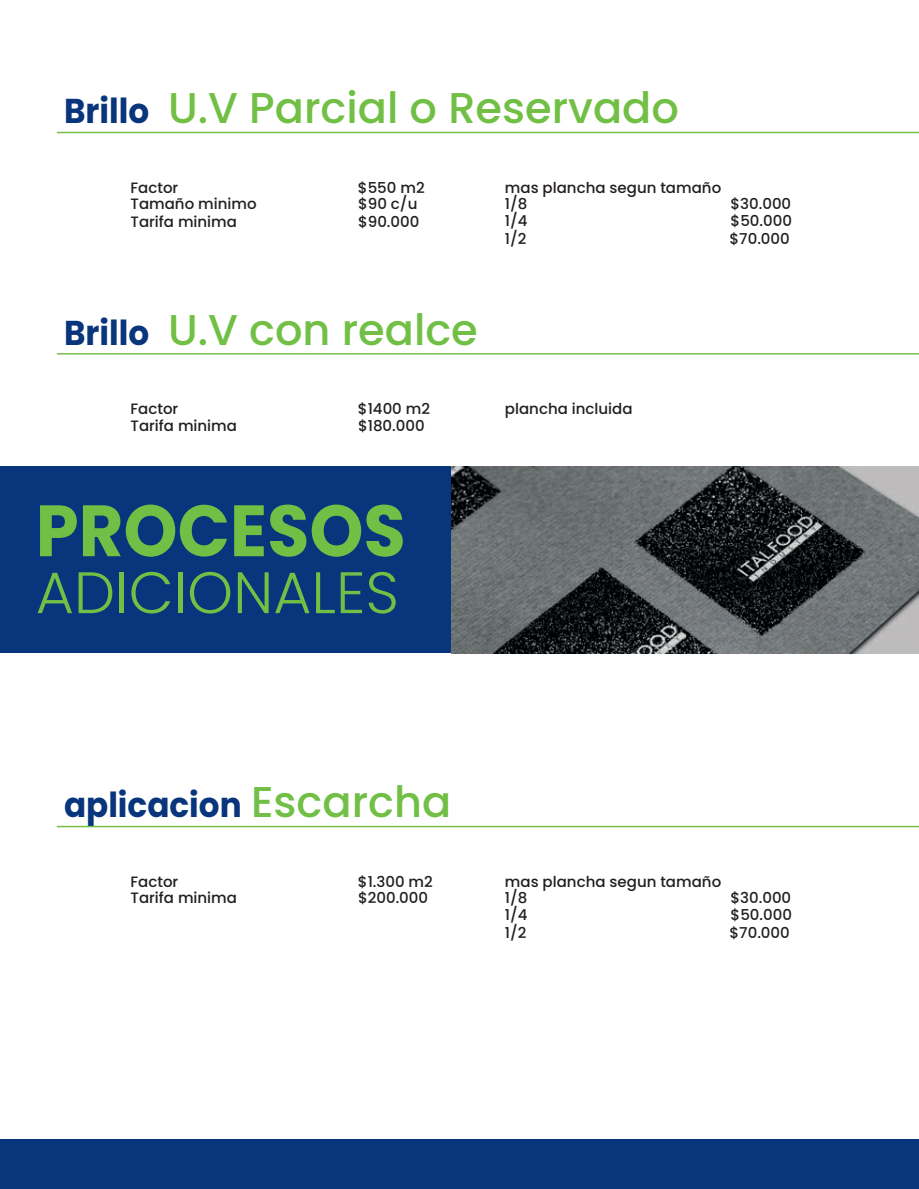
<style>
.page{position:relative;width:919px;height:1189px;background:#fff}
.page>*{position:absolute;margin:0;border:0;box-sizing:border-box;transform-origin:0 0}
.t1{font:700 72.6px "Poppins";color:#71bf44;scale:.95 1}
.t2{font:300 58.5px "Poppins";color:#71bf44}
.t3{font:500 43.05px "Poppins";color:#71bf44}
.t4{font:700 34.5px "Poppins";color:#08357c;scale:.95 1}
.t5{font:500 15px "Poppins";color:#231f20}
.s1{font-weight:700;font-size:34.5px;color:#08357c}
.s2{font-weight:500;font-size:43.05px;color:#71bf44}
</style>
<div class="page">
<div style="left:0;top:1139px;width:918px;height:49px;background:#08357c"></div>
<div style="left:0;top:466px;width:918px;height:187px;background:#08357c"></div>
<hr style="left:57px;top:132px;width:861px;height:1px;background:#71bf44">
<hr style="left:57px;top:825px;width:861px;height:2px;background:#71bf44">
<hr style="left:57px;top:353px;width:861px;height:1px;background:#71bf44">
<img style="left:451px;top:466px;width:467px;height:187px">
<h3 class="t3" style="left:64px;top:83px;width:616px"><span class="s1">Brillo</span> U.V Parcial o Reservado</h3>
<p class="t5" style="left:130px;top:179px;width:49px">Factor</p>
<p class="t5" style="left:358px;top:179px;width:68px">$550 m2</p>
<p class="t5" style="left:505px;top:179px;width:218px">mas plancha segun tamaño</p>
<p class="t5" style="left:130px;top:195px;width:127px">Tamaño minimo</p>
<p class="t5" style="left:358px;top:195px;width:61px">$90 c/u</p>
<p class="t5" style="left:505px;top:195px;width:24px">1/8</p>
<p class="t5" style="left:730px;top:195px;width:62px">$30.000</p>
<p class="t5" style="left:130px;top:213px;width:108px">Tarifa minima</p>
<p class="t5" style="left:358px;top:213px;width:63px">$90.000</p>
<p class="t5" style="left:505px;top:212px;width:24px">1/4</p>
<p class="t5" style="left:730px;top:212px;width:63px">$50.000</p>
<p class="t5" style="left:505px;top:230px;width:23px">1/2</p>
<p class="t5" style="left:729px;top:230px;width:62px">$70.000</p>
<h3 class="t4" style="left:64px;top:312px;width:91px">Brillo</h3>
<h3 class="t3" style="left:168px;top:304px;width:311px">U.V con realce</h3>
<p class="t5" style="left:130px;top:400px;width:49px">Factor</p>
<p class="t5" style="left:358px;top:400px;width:74px">$1400 m2</p>
<p class="t5" style="left:130px;top:416px;width:108px">Tarifa minima</p>
<p class="t5" style="left:358px;top:416px;width:68px">$180.000</p>
<h1 class="t1" style="left:36px;top:488px;width:391px">PROCESOS</h1>
<h2 class="t2" style="left:36px;top:558px;width:364px">ADICIONALES</h2>
<p class="t5" style="left:505px;top:400px;width:129px">plancha incluida</p>
<h3 class="t4" style="left:64px;top:785px;width:409px">aplicacion <span class="s2">Escarcha</span></h3>
<p class="t5" style="left:130px;top:872px;width:49px">Factor</p>
<p class="t5" style="left:358px;top:872px;width:76px">$1.300 m2</p>
<p class="t5" style="left:505px;top:872px;width:218px">mas plancha segun tamaño</p>
<p class="t5" style="left:130px;top:889px;width:108px">Tarifa minima</p>
<p class="t5" style="left:358px;top:889px;width:72px">$200.000</p>
<p class="t5" style="left:505px;top:889px;width:24px">1/8</p>
<p class="t5" style="left:730px;top:889px;width:62px">$30.000</p>
<p class="t5" style="left:505px;top:905px;width:24px">1/4</p>
<p class="t5" style="left:730px;top:905px;width:63px">$50.000</p>
<p class="t5" style="left:505px;top:923px;width:23px">1/2</p>
<p class="t5" style="left:729px;top:923px;width:62px">$70.000</p>
</div>
